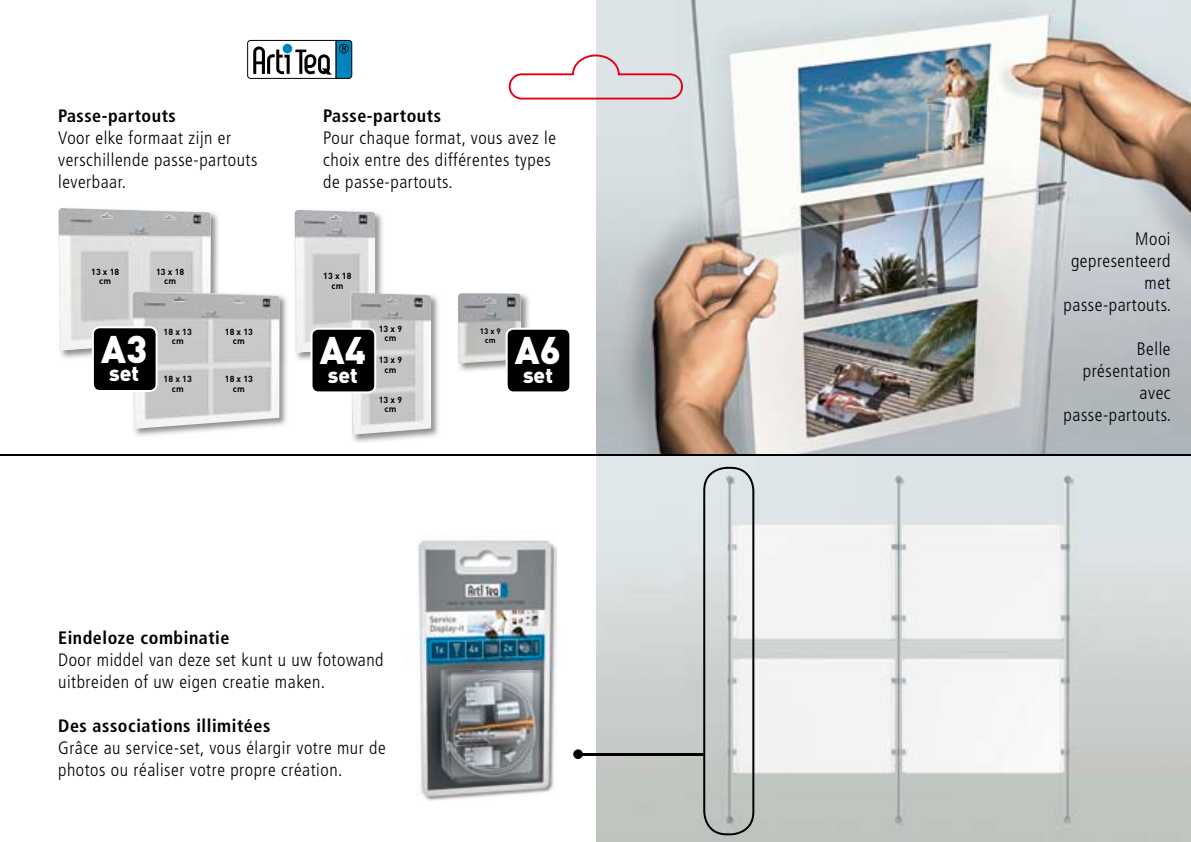
<style>
.page{position:relative;width:1191px;height:842px;background:#fff}
.page>*{position:absolute;margin:0;border:0;box-sizing:border-box;transform-origin:0 0}
.t1{font:900 38px "DIN";color:#fff}
.t2{font:900 21px "DIN";color:#fff}
.t3{font:300 condensed 18px/22px "Frutiger";letter-spacing:.03em;color:#000}
.t4{font:700 condensed 18px "Frutiger";letter-spacing:.03em;color:#000}
.t5{font:700 8.8px/9.6px "DIN";letter-spacing:.01em;color:#000;text-align:center}
.t6{font:700 7.8px/8.6px "DIN";color:#000;text-align:center}
</style>
<div class="page">
<img style="left:596px;top:0;width:595px;height:454px">
<img style="left:596px;top:455px;width:595px;height:387px">
<img style="left:419px;top:541px;width:138px;height:260px">
<img style="left:58px;top:210px;width:160px;height:148px">
<img style="left:59px;top:208px;width:151px;height:142px">
<img style="left:134px;top:295px;width:153px;height:141px">
<img style="left:131px;top:290px;width:79px;height:36px">
<img style="left:133px;top:291px;width:146px;height:138px">
<img style="left:294px;top:209px;width:89px;height:151px">
<img style="left:295px;top:210px;width:80px;height:143px">
<img style="left:352px;top:295px;width:87px;height:147px">
<img style="left:350px;top:291px;width:25px;height:37px">
<img style="left:351px;top:293px;width:80px;height:142px">
<img style="left:458px;top:294px;width:71px;height:77px">
<img style="left:458px;top:293px;width:63px;height:70px">
<svg style="left:92px;top:326px;width:66px;height:66px;background:#202020"></svg>
<svg style="left:310px;top:328px;width:66px;height:65px;background:#1d1e1d"></svg>
<svg style="left:505px;top:328px;width:65px;height:64px;background:#161616"></svg>
<svg style="left:703px;top:467px;width:51px;height:368px"></svg>
<hr style="left:577px;top:754px;width:127px;height:2px;background:#000">
<div style="left:573px;top:749px;width:10px;height:10px;background:#000;border-radius:50%"></div>
<hr style="left:0;top:454px;width:1191px;height:1px;background:#000">
<svg style="left:247px;top:40px;width:105px;height:39px"></svg>
<svg style="left:508px;top:54px;width:176px;height:46px"></svg>
<p class="t4" style="left:58px;top:105px;width:119px">Passe-partouts</p>
<p class="t3" style="left:58px;top:127px;width:201px">Voor elke formaat zijn er verschillende passe-partouts leverbaar.</p>
<p class="t5" style="left:91px;top:266px;width:30px">13 x 18 cm</p>
<p class="t5" style="left:156px;top:266px;width:30px">13 x 18 cm</p>
<h1 class="t1" style="left:101px;top:324px;width:48px">A3</h1>
<p class="t2" style="left:109px;top:360px;width:31px">set</p>
<p class="t5" style="left:164px;top:326px;width:30px">18 x 13 cm</p>
<p class="t5" style="left:164px;top:374px;width:30px">18 x 13 cm</p>
<p class="t5" style="left:225px;top:326px;width:30px">18 x 13 cm</p>
<p class="t5" style="left:225px;top:374px;width:30px">18 x 13 cm</p>
<p class="t4" style="left:323px;top:105px;width:119px">Passe-partouts</p>
<p class="t3" style="left:323px;top:127px;width:234px">Pour chaque format, vous avez le choix entre des différentes types de passe-partouts.</p>
<p class="t5" style="left:323px;top:271px;width:30px">13 x 18 cm</p>
<h1 class="t1" style="left:320px;top:325px;width:48px">A4</h1>
<p class="t2" style="left:328px;top:361px;width:31px">set</p>
<p class="t5" style="left:379px;top:323px;width:25px">13 x 9 cm</p>
<p class="t5" style="left:379px;top:355px;width:25px">13 x 9 cm</p>
<p class="t5" style="left:379px;top:394px;width:25px">13 x 9 cm</p>
<p class="t6" style="left:480px;top:327px;width:23px">13 x 9 cm</p>
<h1 class="t1" style="left:515px;top:325px;width:48px">A6</h1>
<p class="t2" style="left:523px;top:361px;width:31px">set</p>
<p class="t4" style="left:58px;top:627px;width:173px">Eindeloze combinatie</p>
<p class="t3" style="left:58px;top:649px;width:327px">Door middel van deze set kunt u uw fotowand uitbreiden of uw eigen creatie maken.</p>
<p class="t4" style="left:58px;top:715px;width:214px">Des associations illimitées</p>
<p class="t3" style="left:58px;top:737px;width:329px">Grâce au service-set, vous élargir votre mur de photos ou réaliser votre propre création.</p>
<p class="t3" style="left:1063px;top:228px;width:109px;text-align:right">Mooi gepresenteerd met passe-partouts.</p>
<p class="t3" style="left:1063px;top:338px;width:109px;text-align:right">Belle présentation avec passe-partouts.</p>
</div>
